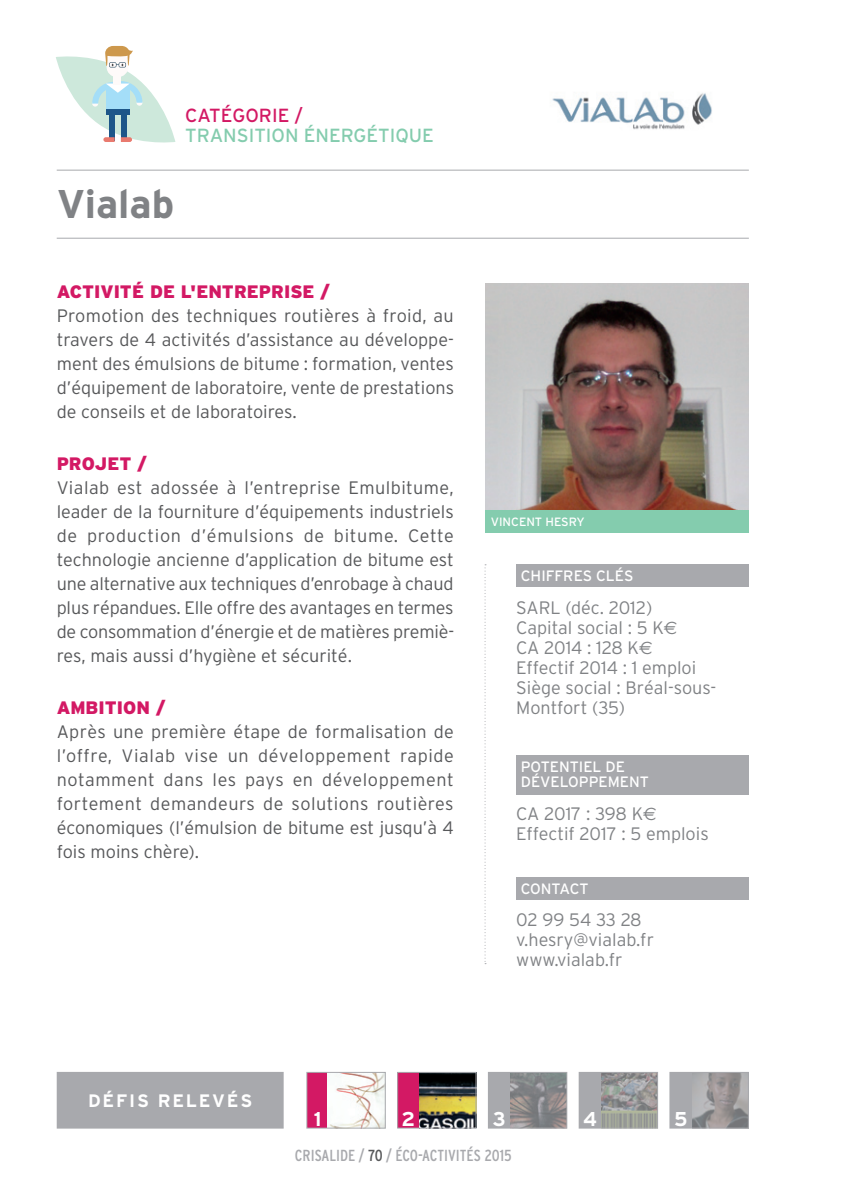
<style>
.page{position:relative;width:851px;height:1191px;background:#fff}
.page>*{position:absolute;margin:0;border:0;box-sizing:border-box;transform-origin:0 0}
.t1{font:700 40px "Interstate";color:#808285}
.t2{font:700 20px "Interstate";color:#fff}
.t3{font:19px "Interstate";color:#84ccae}
.t4{font:19px "Interstate";color:#d31964}
.t5{font:300 18px/24px "Interstate";color:#57585a;text-align:justify}
.t6{font:300 18px/20px "Interstate";color:#808285}
.t7{font:900 18px "Interstate";color:#d31964}
.t8{font:700 18px "Interstate";letter-spacing:.1em;color:#fff}
.t9{font:condensed 16px "Interstate";color:#a8a9ad}
.t10{font:15px/15px "Interstate";color:#fff}
.t11{font:15px "Interstate";letter-spacing:-.02em;color:#fff}
.t12{font:12px "Interstate";color:#fff}
.s1{font-family:"Euro Sans";font-weight:400}
.s2{color:#57585a}
</style>
<div class="page">
<img style="left:485px;top:283px;width:263px;height:227px">
<img style="left:552px;top:93px;width:160px;height:37px">
<div style="left:485px;top:510px;width:263px;height:23px;background:#84ccae"></div>
<svg style="left:484px;top:564px;width:2px;height:400px"></svg>
<svg style="left:56px;top:46px;width:120px;height:97px"></svg>
<div style="left:516px;top:564px;width:232px;height:23px;background:#a8a9ad"></div>
<div style="left:516px;top:755px;width:232px;height:39px;background:#a8a9ad"></div>
<div style="left:516px;top:877px;width:232px;height:23px;background:#a8a9ad"></div>
<div style="left:669px;top:1072px;width:79px;height:56px;background:#a8a9ad"></div>
<img style="left:692px;top:1074px;width:54px;height:52px">
<div style="left:669px;top:1072px;width:79px;height:56px;border:1px solid #a8a9ad"></div>
<div style="left:307px;top:1072px;width:78px;height:56px;background:#d31964"></div>
<img style="left:327px;top:1074px;width:57px;height:52px">
<div style="left:306px;top:1072px;width:80px;height:56px;border:1px solid #a8a9ad"></div>
<div style="left:397px;top:1072px;width:79px;height:56px;background:#d31964"></div>
<img style="left:420px;top:1074px;width:54px;height:52px">
<div style="left:397px;top:1072px;width:79px;height:56px;border:1px solid #a8a9ad"></div>
<div style="left:488px;top:1072px;width:78px;height:56px;background:#a8a9ad"></div>
<img style="left:510px;top:1074px;width:55px;height:52px">
<div style="left:488px;top:1072px;width:79px;height:56px;border:1px solid #a8a9ad"></div>
<div style="left:579px;top:1072px;width:78px;height:56px;background:#a8a9ad"></div>
<img style="left:601px;top:1074px;width:55px;height:52px">
<div style="left:578px;top:1072px;width:80px;height:56px;border:1px solid #a8a9ad"></div>
<div style="left:57px;top:1072px;width:226px;height:56px;background:#a8a9ad"></div>
<hr style="left:57px;top:170px;width:691px;height:1px;background:#a8a9ad">
<hr style="left:57px;top:238px;width:691px;height:1px;background:#a8a9ad">
<p class="t4" style="left:185px;top:105px;width:119px">CATÉGORIE /</p>
<p class="t3" style="left:185px;top:125px;width:250px">TRANSITION ÉNERGÉTIQUE</p>
<h1 class="t1" style="left:57px;top:182px;width:119px">Vialab</h1>
<p class="t7" style="left:57px;top:281px;width:274px">ACTIVITÉ DE L'ENTREPRISE /</p>
<p class="t5" style="left:57px;top:303px;width:399px">Promotion des techniques routières à froid, au travers de 4 activités d’assistance au développe&shy;ment des émulsions de bitume : formation, ventes d’équipement de laboratoire, vente de prestations de conseils et de laboratoires.</p>
<p class="t7" style="left:57px;top:453px;width:91px">PROJET /</p>
<p class="t5" style="left:57px;top:475px;width:399px">Vialab est adossée à l’entreprise Emulbitume, leader de la fourniture d’équipements industriels de production d’émulsions de bitume. Cette technologie ancienne d’application de bitume est une alternative aux techniques d’enrobage à chaud plus répandues. Elle offre des avantages en termes de consommation d’énergie et de matières premiè&shy;res, mais aussi d’hygiène et sécurité.</p>
<p class="t7" style="left:57px;top:697px;width:110px">AMBITION /</p>
<p class="t5" style="left:57px;top:719px;width:399px">Après une première étape de formalisation de l’offre, Vialab vise un développement rapide notamment dans les pays en développement fortement demandeurs de solutions routières économiques (l’émulsion de bitume est jusqu’à 4 fois moins chère).</p>
<p class="t12" style="left:490px;top:515px;width:17px">VINCENT</p>
<p class="t12" style="left:545px;top:515px;width:40px">HESRY</p>
<p class="t10" style="left:520px;top:568px;width:114px">CHIFFRES CLÉS</p>
<p class="t6" style="left:516px;top:598px;width:201px">SARL (déc. 2012)<br>Capital social : 5 K<span class="s1">E<br></span>CA 2014 : 128 K<span class="s1">E<br></span>Effectif 2014 : 1 emploi<br>Siège social : Bréal-sous-<br>Montfort (35)</p>
<p class="t10" style="left:520px;top:759px;width:130px">POTENTIEL DE<br>DÉVELOPPEMENT</p>
<p class="t6" style="left:516px;top:803px;width:194px">CA 2017 : 398 K<span class="s1">E<br></span>Effectif 2017 : 5 emplois</p>
<p class="t11" style="left:520px;top:880px;width:69px">CONTACT</p>
<p class="t6" style="left:516px;top:909px;width:139px">02 99 54 33 28 v.hesry@vialab.fr www.vialab.fr</p>
<p class="t8" style="left:88px;top:1090px;width:166px">DÉFIS RELEVÉS</p>
<p class="t2" style="left:314px;top:1107px;width:9px">1</p>
<p class="t2" style="left:401px;top:1107px;width:15px">2</p>
<p class="t2" style="left:492px;top:1107px;width:14px">3</p>
<p class="t2" style="left:583px;top:1107px;width:15px">4</p>
<p class="t9" style="left:295px;top:1146px;width:218px">CRISALIDE / <span class="s2">70</span> / ÉCO-ACTIVITÉS 2015</p>
<p class="t2" style="left:674px;top:1107px;width:15px">5</p>
</div>
